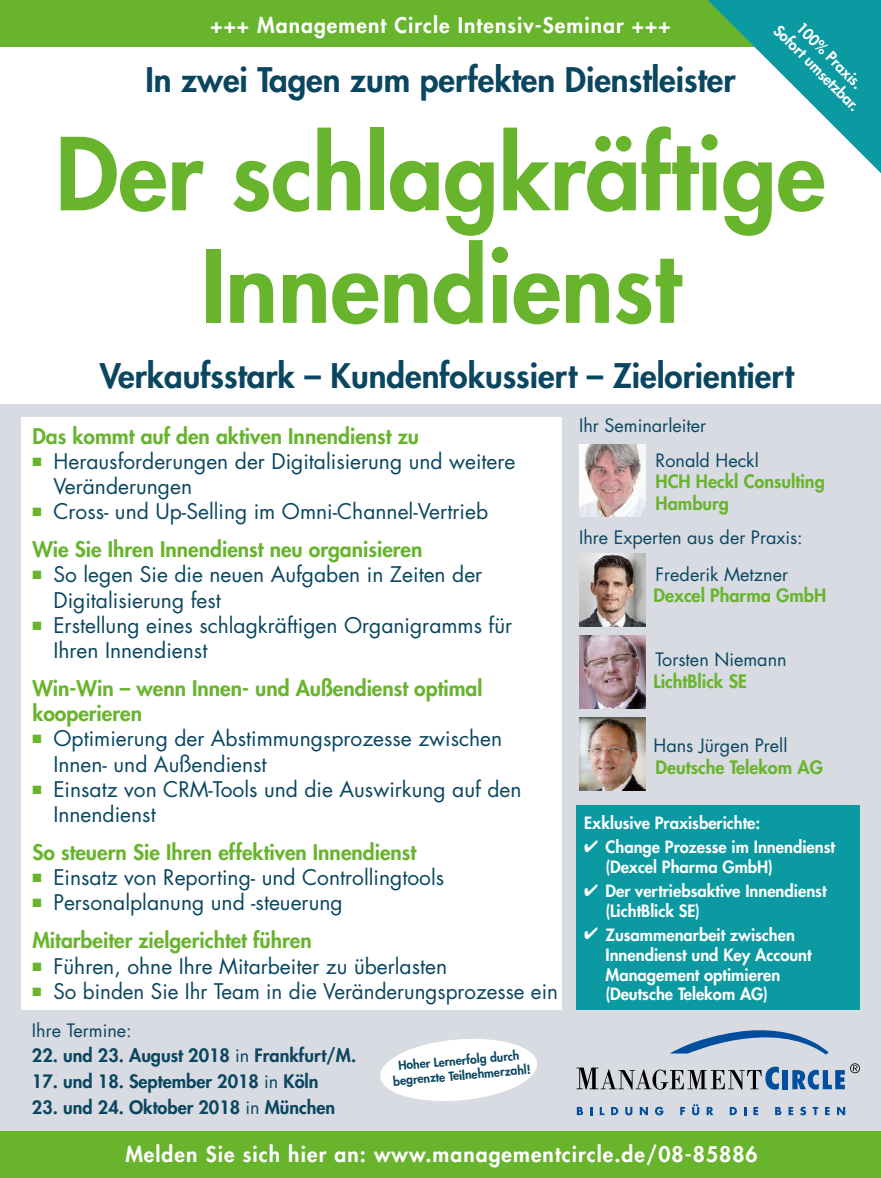
<style>
.page{position:relative;width:881px;height:1178px;background:#fff}
.page>*{position:absolute;margin:0;border:0;box-sizing:border-box;transform-origin:0 0}
.t1{font:800 97.5px/112.5px "Futura Std";color:#68b42c;text-align:center}
.t2{font:800 33px "Futura Std";color:#0a4660}
.t3{font:21px/25.2px "Futura Std";color:#0a4660}
.t4{font:800 21px/25.2px "Futura Std";color:#68b42c}
.t5{font:800 21px "Futura Std";letter-spacing:.05em;color:#fff}
.t6{font:18px/34.3px "Futura Std";color:#0a4660}
.t7{font:800 18px "Futura Std";color:#0a4660}
.t8{font:800 18px/21.6px "Futura Std";color:#68b42c}
.t9{font:800 16.5px/19.8px "Futura Std";color:#fff}
.t10{font:800 15px "Futura Std";color:#fff}
.t11{font:800 12.15px/14.9px "Futura Std";color:#0a4660;text-align:center}
.s1{color:#68b42c}
.s2{font-weight:800;color:#68b42c}
.s3{font-weight:400;color:#0a4660}
.s4{font-weight:400}
</style>
<div class="page">
<div style="left:0;top:404px;width:880px;height:774px;background:#d8dbe2"></div>
<div style="left:0;top:0;width:880px;height:47px;background:#68b42c"></div>
<svg style="left:707px;top:0;width:173px;height:173px"></svg>
<div style="left:0;top:1131px;width:880px;height:47px;background:#68b42c"></div>
<div style="left:576px;top:806px;width:283px;height:204px;background:#0b9aa1"></div>
<div style="left:21px;top:417px;width:540px;height:593px;background:#fff"></div>
<img style="left:579px;top:444px;width:65px;height:73px">
<img style="left:579px;top:554px;width:65px;height:72px">
<svg style="left:380px;top:1039px;width:157px;height:62px"></svg>
<div style="left:782px;top:1070px;width:6px;height:19px;background:#004e9e"></div>
<svg style="left:792px;top:1063px;width:67px;height:26px"></svg>
<svg style="left:576px;top:1066px;width:202px;height:23px"></svg>
<svg style="left:670px;top:1030px;width:158px;height:24px"></svg>
<svg style="left:576px;top:1107px;width:7px;height:8px"></svg>
<svg style="left:590px;top:1107px;width:2px;height:8px"></svg>
<svg style="left:599px;top:1107px;width:5px;height:8px"></svg>
<svg style="left:611px;top:1107px;width:7px;height:8px"></svg>
<svg style="left:625px;top:1107px;width:7px;height:8px"></svg>
<svg style="left:639px;top:1107px;width:8px;height:8px"></svg>
<svg style="left:655px;top:1106px;width:8px;height:9px"></svg>
<svg style="left:680px;top:1107px;width:4px;height:8px"></svg>
<svg style="left:692px;top:1104px;width:7px;height:11px"></svg>
<svg style="left:706px;top:1107px;width:7px;height:8px"></svg>
<svg style="left:729px;top:1107px;width:7px;height:8px"></svg>
<svg style="left:753px;top:1107px;width:4px;height:8px"></svg>
<svg style="left:775px;top:1107px;width:6px;height:8px"></svg>
<svg style="left:788px;top:1107px;width:4px;height:8px"></svg>
<svg style="left:800px;top:1107px;width:5px;height:8px"></svg>
<svg style="left:812px;top:1107px;width:5px;height:8px"></svg>
<svg style="left:825px;top:1107px;width:4px;height:8px"></svg>
<svg style="left:837px;top:1107px;width:7px;height:8px"></svg>
<img style="left:579px;top:636px;width:65px;height:72px">
<img style="left:579px;top:718px;width:65px;height:72px">
<p class="t5" style="left:210px;top:12px;width:461px">+++ Management Circle Intensiv-Seminar +++</p>
<h2 class="t2" style="left:145px;top:59px;width:591px">In zwei Tagen zum perfekten Dienstleister</h2>
<p class="t10" style="left:805px;top:18px;width:88px;rotate:45deg">100% Praxis.</p>
<p class="t10" style="left:783px;top:21px;width:115px;rotate:45deg">Sofort umsetzbar.</p>
<h1 class="t1" style="left:55px;top:118px;width:771px">Der schlagkräftige<br>Innendienst</h1>
<h2 class="t2" style="left:100px;top:355px;width:695px">Verkaufsstark – Kundenfokussiert – Zielorientiert</h2>
<p class="t4" style="left:32px;top:423px;width:388px">Das kommt auf den aktiven Innendienst zu</p>
<p class="t3" style="left:53px;top:449px;width:463px;text-indent:-21px"><span class="s1">■</span> Herausforderungen der Digitalisierung und weitere<br>Veränderungen</p>
<p class="t3" style="left:32px;top:493px;width:457px;line-height:38px"><span class="s1">■</span> Cross- und Up-Selling im Omni-Channel-Vertrieb<br><span class="s2">Wie Sie Ihren Innendienst neu organisieren</span></p>
<p class="t3" style="left:53px;top:562px;width:430px;text-indent:-21px"><span class="s1">■</span> So legen Sie die neuen Aufgaben in Zeiten der<br>Digitalisierung fest</p>
<p class="t3" style="left:53px;top:613px;width:460px;text-indent:-21px"><span class="s1">■</span> Erstellung eines schlagkräftigen Organigramms für<br>Ihren Innendienst</p>
<p class="t4" style="left:32px;top:676px;width:451px">Win-Win – wenn Innen- und Außendienst optimal kooperieren</p>
<p class="t3" style="left:53px;top:726px;width:450px;text-indent:-21px"><span class="s1">■</span> Optimierung der Abstimmungsprozesse zwischen<br>Innen- und Außendienst</p>
<p class="t3" style="left:53px;top:777px;width:469px;text-indent:-21px"><span class="s1">■</span> Einsatz von CRM-Tools und die Auswirkung auf den<br>Innendienst</p>
<p class="t4" style="left:32px;top:839px;width:385px">So steuern Sie Ihren effektiven Innendienst</p>
<p class="t3" style="left:32px;top:865px;width:413px"><span class="s1">■</span> Einsatz von Reporting- und Controllingtools</p>
<p class="t4" style="left:32px;top:884px;width:312px;line-height:38px">■ <span class="s3">Personalplanung und -steuerung<br></span>Mitarbeiter zielgerichtet führen</p>
<p class="t3" style="left:32px;top:953px;width:416px"><span class="s1">■</span> Führen, ohne Ihre Mitarbeiter zu überlasten</p>
<p class="t3" style="left:32px;top:979px;width:527px"><span class="s1">■</span> So binden Sie Ihr Team in die Veränderungsprozesse ein</p>
<p class="t6" style="left:32px;top:1013px;width:101px">Ihre Termine:</p>
<p class="t7" style="left:32px;top:1044px;width:326px">22. und 23. August 2018 <span class="s4">in</span> Frankfurt/M.</p>
<p class="t7" style="left:32px;top:1070px;width:288px">17. und 18. September 2018 <span class="s4">in</span> Köln</p>
<p class="t7" style="left:32px;top:1096px;width:305px">23. und 24. Oktober 2018 <span class="s4">in</span> München</p>
<p class="t11" style="left:391px;top:1059px;width:139px;rotate:-5deg">Hoher Lernerfolg durch begrenzte Teilnehmerzahl!</p>
<p class="t6" style="left:655px;top:409px;width:105px;text-indent:-77px">Ihr Seminarleiter<br>Ronald Heckl</p>
<p class="t8" style="left:655px;top:471px;width:171px">HCH Heckl Consulting<br>Hamburg</p>
<p class="t6" style="left:655px;top:520px;width:149px;line-height:36.5px;text-indent:-77px">Ihre Experten aus der Praxis:<br>Frederik Metzner</p>
<p class="t8" style="left:653px;top:585px;width:174px">Dexcel Pharma GmbH</p>
<p class="t6" style="left:655px;top:643px;width:132px">Torsten Niemann</p>
<p class="t8" style="left:653px;top:671px;width:95px">LichtBlick SE</p>
<p class="t6" style="left:653px;top:729px;width:135px">Hans Jürgen Prell</p>
<p class="t8" style="left:655px;top:756px;width:169px">Deutsche Telekom AG</p>
<p class="t9" style="left:584px;top:813px;width:177px">Exklusive Praxisberichte:</p>
<p class="t9" style="left:605px;top:837px;width:231px;text-indent:-21px">✔ Change Prozesse im Innendienst (Dexcel Pharma GmbH)</p>
<p class="t9" style="left:605px;top:881px;width:222px;text-indent:-21px">✔ Der vertriebsaktive Innendienst (LichtBlick SE)</p>
<p class="t9" style="left:605px;top:925px;width:207px;text-indent:-21px">✔ Zusammenarbeit zwischen<br>Innendienst und Key Account<br>Management optimieren (Deutsche Telekom AG)</p>
<p class="t5" style="left:125px;top:1141px;width:633px">Melden Sie sich hier an: www.managementcircle.de/08-85886</p>
</div>
